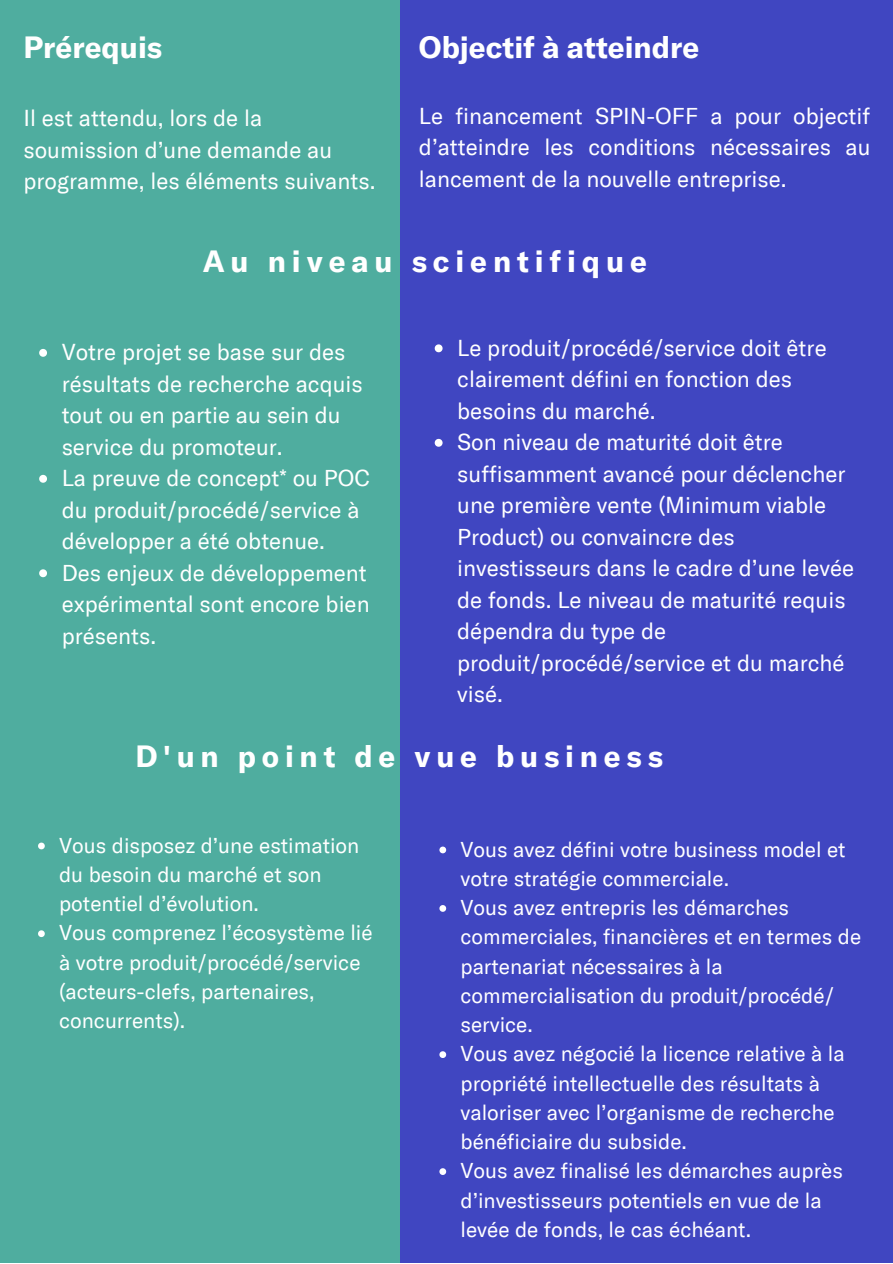
<style>
.page{position:relative;width:893px;height:1264px;background:#fff}
.page>*{position:absolute;margin:0;border:0;box-sizing:border-box;transform-origin:0 0}
.t1{font:700 30px "GT America";letter-spacing:.195em;color:#fff}
.t2{font:700 30px "GT America";color:#fff}
.t3{font:22.5px/31.5px "GT America";color:#fff}
.t4{font:21px/29.2px "GT America";color:#fff}
</style>
<div class="page">
<div style="left:0;top:0;width:892px;height:1262px;background:#4046c1"></div>
<div style="left:0;top:0;width:399px;height:1262px;background:#4fad9f"></div>
<svg style="left:39px;top:349px;width:8px;height:8px"></svg>
<svg style="left:39px;top:475px;width:8px;height:8px"></svg>
<svg style="left:39px;top:569px;width:8px;height:8px"></svg>
<svg style="left:38px;top:842px;width:7px;height:7px"></svg>
<svg style="left:38px;top:930px;width:7px;height:7px"></svg>
<svg style="left:434px;top:344px;width:8px;height:8px"></svg>
<svg style="left:434px;top:439px;width:8px;height:8px"></svg>
<svg style="left:439px;top:846px;width:7px;height:7px"></svg>
<svg style="left:439px;top:905px;width:7px;height:6px"></svg>
<svg style="left:439px;top:1051px;width:7px;height:6px"></svg>
<svg style="left:439px;top:1168px;width:7px;height:6px"></svg>
<h1 class="t2" style="left:23px;top:28px;width:140px">Prérequis</h1>
<p class="t3" style="left:23px;top:102px;width:353px">Il est attendu, lors de la soumission d’une demande au programme, les éléments suivants.</p>
<h1 class="t2" style="left:419px;top:28px;width:282px">Objectif à atteindre</h1>
<p class="t3" style="left:419px;top:100px;width:453px;text-align:justify">Le financement SPIN-OFF a pour objectif d’atteindre les conditions nécessaires au lancement de la nouvelle entreprise.</p>
<h1 class="t1" style="left:203px;top:241px;width:445px">Au niveau scientifique</h1>
<p class="t3" style="left:62px;top:336px;width:310px">Votre projet se base sur des résultats de recherche acquis tout ou en partie au sein du service du promoteur.<br>La preuve de concept* ou POC du produit/procédé/service à développer a été obtenue.<br>Des enjeux de développement expérimental sont encore bien présents.</p>
<p class="t3" style="left:457px;top:331px;width:398px">Le produit/procédé/service doit être clairement défini en fonction des besoins du marché.<br>Son niveau de maturité doit être suffisamment avancé pour déclencher une première vente (Minimum viable<br>Product) ou convaincre des investisseurs dans le cadre d’une levée de fonds. Le niveau de maturité requis dépendra du type de produit/procédé/service et du marché visé.</p>
<h1 class="t1" style="left:135px;top:737px;width:529px">D'un point de vue business</h1>
<p class="t4" style="left:59px;top:830px;width:315px">Vous disposez d’une estimation du besoin du marché et son potentiel d’évolution.<br>Vous comprenez l’écosystème lié à votre produit/procédé/service (acteurs-clefs, partenaires, concurrents).</p>
<p class="t4" style="left:460px;top:834px;width:402px">Vous avez défini votre business model et votre stratégie commerciale.<br>Vous avez entrepris les démarches commerciales, financières et en termes de partenariat nécessaires à la commercialisation du produit/procédé/ service.<br>Vous avez négocié la licence relative à la propriété intellectuelle des résultats à valoriser avec l’organisme de recherche bénéficiaire du subside.<br>Vous avez finalisé les démarches auprès d’investisseurs potentiels en vue de la levée de fonds, le cas échéant.</p>
</div>
